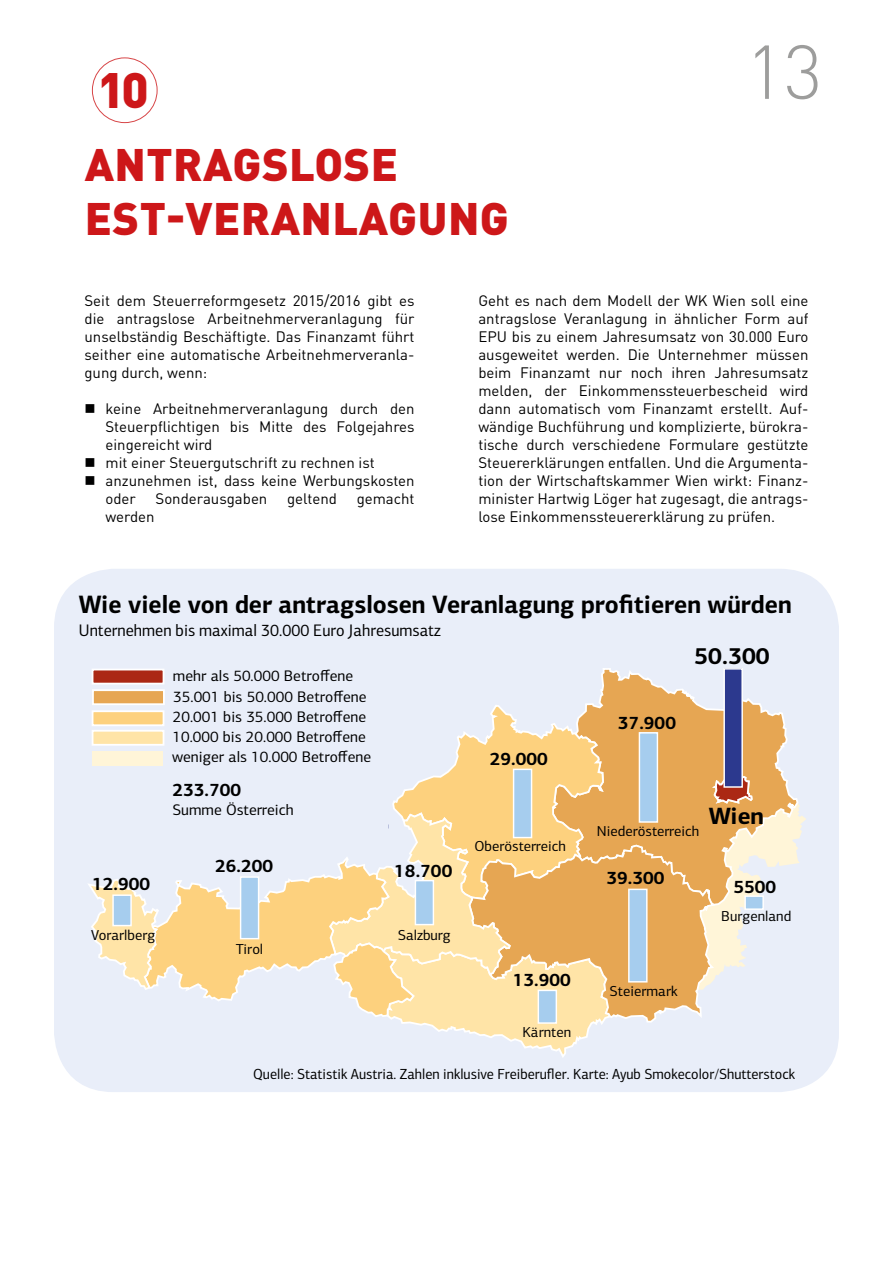
<style>
.page{position:relative;width:893px;height:1263px;background:#fff}
.page>*{position:absolute;margin:0;border:0;box-sizing:border-box;transform-origin:0 0}
.t1{font:300 75px "DIN";color:#9d9d9c}
.t2{font:900 49.2px "DIN Pro";color:#cd1719}
.t3{font:900 45px/54px "DIN Pro";letter-spacing:.01em;color:#cd1719}
.t4{font:700 25.2px "PF Centro Sans Pro";color:#000;scale:.96 1}
.t5{font:700 23.55px "PF Centro Sans Pro";color:#000}
.t6{font:700 18.15px "PF Centro Sans Pro";color:#000}
.t7{font:16.8px "PF Centro Sans Pro";color:#000;scale:.96 1}
.t8{font:15.45px "PF Centro Sans Pro";color:#000}
.t9{font:15px/18px "DIN Pro";color:#000;text-align:justify}
.t10{font:14.7px "PF Centro Sans Pro";color:#000;scale:.96 1}
.t11{font:14.55px "PF Centro Sans Pro";color:#000}
</style>
<div class="page">
<div style="left:54px;top:569px;width:785px;height:523px;background:#e9eef9;border-radius:59px"></div>
<svg style="left:599px;top:668px;width:154px;height:35px"></svg>
<svg style="left:88px;top:703px;width:718px;height:354px"></svg>
<div style="left:724px;top:669px;width:18px;height:118px;background:#2c398e"></div>
<div style="left:723px;top:668px;width:20px;height:120px;border:1px solid #fff"></div>
<div style="left:113px;top:895px;width:18px;height:30px;background:#a6cdee"></div>
<div style="left:112px;top:894px;width:20px;height:32px;border:1px solid #fff"></div>
<div style="left:241px;top:877px;width:18px;height:62px;background:#a6cdee"></div>
<div style="left:240px;top:876px;width:19px;height:63px;border:1px solid #fff"></div>
<div style="left:629px;top:889px;width:18px;height:93px;background:#a6cdee"></div>
<div style="left:628px;top:889px;width:20px;height:93px;border:1px solid #fff"></div>
<div style="left:415px;top:880px;width:18px;height:44px;background:#a6cdee"></div>
<div style="left:415px;top:880px;width:19px;height:45px;border:1px solid #fff"></div>
<div style="left:514px;top:769px;width:18px;height:68px;background:#a6cdee"></div>
<div style="left:513px;top:769px;width:19px;height:69px;border:1px solid #fff"></div>
<div style="left:639px;top:733px;width:18px;height:89px;background:#a6cdee"></div>
<div style="left:639px;top:732px;width:19px;height:91px;border:1px solid #fff"></div>
<div style="left:538px;top:990px;width:18px;height:33px;background:#a6cdee"></div>
<div style="left:538px;top:990px;width:19px;height:34px;border:1px solid #fff"></div>
<div style="left:745px;top:896px;width:18px;height:13px;background:#a6cdee"></div>
<div style="left:744px;top:895px;width:20px;height:15px;border:1px solid #fff"></div>
<div style="left:93px;top:669px;width:71px;height:15px;background:#ab2814"></div>
<div style="left:92px;top:669px;width:72px;height:15px;border:2px solid #fff"></div>
<div style="left:92px;top:751px;width:71px;height:14px;background:#fff5d8"></div>
<div style="left:93px;top:731px;width:71px;height:14px;background:#ffe4a7"></div>
<div style="left:92px;top:730px;width:72px;height:16px;border:2px solid #fff"></div>
<div style="left:93px;top:711px;width:71px;height:14px;background:#fdd17e"></div>
<div style="left:92px;top:710px;width:72px;height:16px;border:2px solid #fff"></div>
<div style="left:93px;top:690px;width:71px;height:14px;background:#e6a653"></div>
<div style="left:92px;top:689px;width:73px;height:16px;border:2px solid #fff"></div>
<div style="left:92px;top:57px;width:66px;height:66px;border:1px solid #cd1719;border-radius:50%"></div>
<h2 class="t2" style="left:98px;top:57px;width:53px">10</h2>
<h3 class="t3" style="left:85px;top:136px;width:426px">ANTRAGSLOSE<br>EST-VERANLAGUNG</h3>
<h1 class="t1" style="left:745px;top:26px;width:79px">13</h1>
<p class="t9" style="left:84px;top:291px;width:332px">Seit dem Steuerreformgesetz 2015/2016 gibt es die antragslose Arbeitnehmerveranlagung für unselbständig Beschäftigte. Das Finanzamt führt seither eine automatische Arbeitnehmerveranla&shy;gung durch, wenn:</p>
<p class="t9" style="left:105px;top:399px;width:311px;text-indent:-21px">■ keine Arbeitnehmerveranlagung durch den Steuerpflichtigen bis Mitte des Folgejahres eingereicht wird</p>
<p class="t9" style="left:84px;top:453px;width:292px">■ mit einer Steuergutschrift zu rechnen ist</p>
<p class="t9" style="left:105px;top:471px;width:311px;text-indent:-21px">■ anzunehmen ist, dass keine Werbungskosten oder</p>
<p class="t9" style="left:156px;top:489px;width:113px">Sonderausgaben</p>
<p class="t9" style="left:287px;top:489px;width:51px">geltend</p>
<p class="t9" style="left:357px;top:489px;width:59px">gemacht</p>
<p class="t9" style="left:105px;top:507px;width:51px">werden</p>
<p class="t9" style="left:478px;top:291px;width:332px">Geht es nach dem Modell der WK Wien soll eine antragslose Veranlagung in ähnlicher Form auf EPU bis zu einem Jahresumsatz von 30.000 Euro ausgeweitet werden. Die Unternehmer müssen beim Finanzamt nur noch ihren Jahresumsatz melden, der Einkommenssteuerbescheid wird dann automatisch vom Finanzamt erstellt. Auf&shy;wändige Buchführung und komplizierte, bürokra&shy;tische durch verschiedene Formulare gestützte Steuererklärungen entfallen. Und die Argumenta&shy;tion der Wirtschaftskammer Wien wirkt: Finanz&shy;minister Hartwig Löger hat zugesagt, die antrags&shy;lose Einkommenssteuererklärung zu prüfen.</p>
<h3 class="t4" style="left:79px;top:589px;width:744px">Wie viele von der antragslosen Veranlagung profitieren würden</h3>
<p class="t7" style="left:79px;top:620px;width:378px">Unternehmen bis maximal 30.000 Euro Jahresumsatz</p>
<p class="t6" style="left:92px;top:872px;width:60px">12.900</p>
<p class="t11" style="left:91px;top:926px;width:66px">Vorarlberg</p>
<p class="t8" style="left:173px;top:667px;width:182px">mehr als 50.000 Betroffene</p>
<p class="t8" style="left:173px;top:687px;width:195px">35.001 bis 50.000 Betroffene</p>
<p class="t8" style="left:173px;top:707px;width:195px">20.001 bis 35.000 Betroffene</p>
<p class="t8" style="left:172px;top:727px;width:195px">10.000 bis 20.000 Betroffene</p>
<p class="t8" style="left:172px;top:747px;width:201px">weniger als 10.000 Betroffene</p>
<p class="t6" style="left:172px;top:778px;width:70px">233.700</p>
<p class="t8" style="left:172px;top:800px;width:123px">Summe Österreich</p>
<p class="t6" style="left:215px;top:854px;width:60px">26.200</p>
<p class="t11" style="left:236px;top:940px;width:29px">Tirol</p>
<p class="t6" style="left:490px;top:747px;width:60px">29.000</p>
<p class="t6" style="left:394px;top:859px;width:60px">18.700</p>
<p class="t11" style="left:398px;top:926px;width:55px">Salzburg</p>
<p class="t11" style="left:474px;top:837px;width:93px">Oberösterreich</p>
<p class="t6" style="left:513px;top:968px;width:60px">13.900</p>
<p class="t11" style="left:523px;top:1024px;width:50px">Kärnten</p>
<h3 class="t5" style="left:694px;top:641px;width:77px">50.300</h3>
<p class="t6" style="left:618px;top:711px;width:60px">37.900</p>
<p class="t11" style="left:597px;top:822px;width:104px">Niederösterreich</p>
<h3 class="t5" style="left:709px;top:801px;width:57px">Wien</h3>
<p class="t6" style="left:606px;top:866px;width:60px">39.300</p>
<p class="t6" style="left:733px;top:875px;width:44px">5500</p>
<p class="t11" style="left:721px;top:907px;width:72px">Burgenland</p>
<p class="t11" style="left:610px;top:982px;width:70px">Steiermark</p>
<p class="t10" style="left:253px;top:1065px;width:566px">Quelle: Statistik Austria. Zahlen inklusive Freiberufler. Karte: Ayub Smokecolor/Shutterstock</p>
</div>
